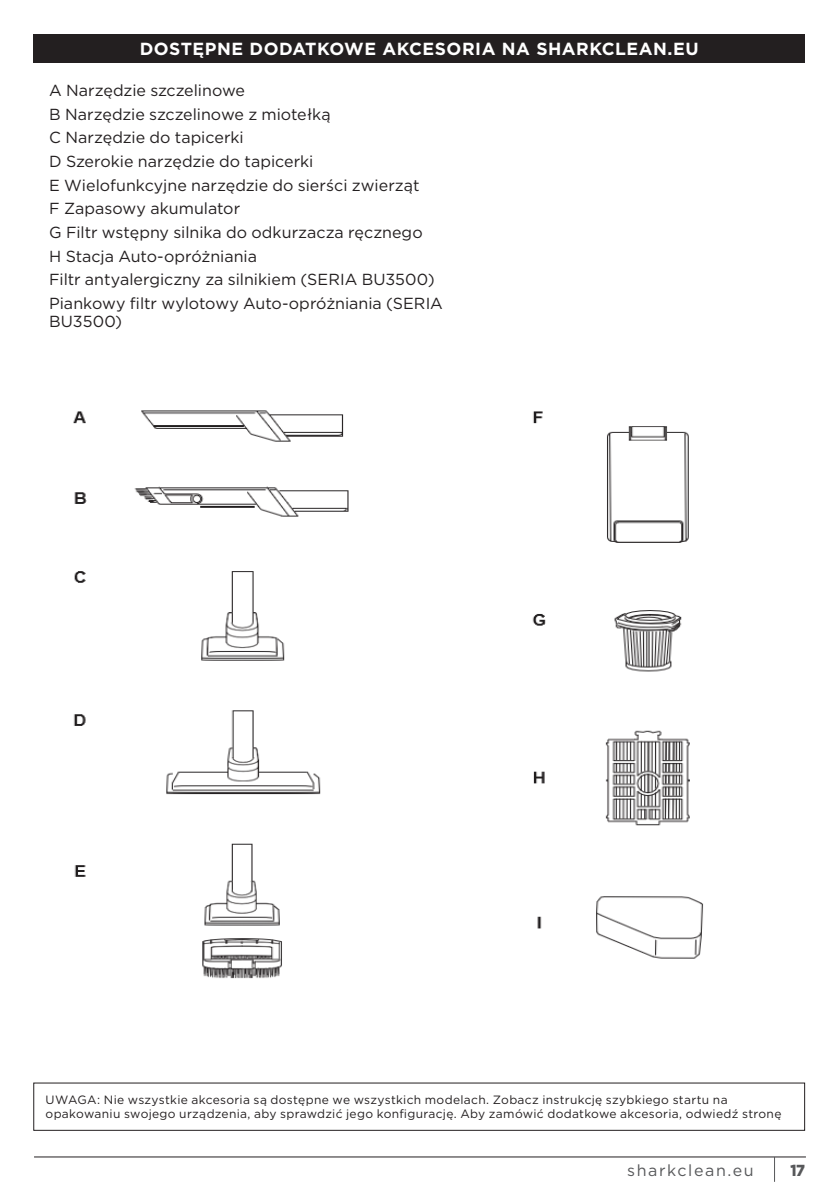
<style>
.page{position:relative;width:840px;height:1191px;background:#fff}
.page>*{position:absolute;margin:0;border:0;box-sizing:border-box;transform-origin:0 0}
.t1{font:700 17.6px "Gotham";letter-spacing:.03em;color:#fff}
.t2{font:16px/23.6px "Gotham";color:#231f20}
.t3{font:16px "Gotham";letter-spacing:.1em;color:#57585a}
.t4{font:900 16px "Gotham";color:#57585a;scale:.9 1}
.t5{font:12px/14px "Gotham";letter-spacing:.025em;color:#231f20}
</style>
<div class="page">
<hr style="left:34px;top:1156px;width:771px;height:1px;background:#231f20">
<div style="left:33px;top:34px;width:771px;height:28px;background:#231f20"></div>
<img style="left:73px;top:410px;width:630px;height:569px">
<p class="t1" style="left:140px;top:37px;width:560px">DOSTĘPNE DODATKOWE AKCESORIA NA SHARKCLEAN.EU</p>
<p class="t2" style="left:49px;top:78px;width:395px">A Narzędzie szczelinowe<br>B Narzędzie szczelinowe z miotełką<br>C Narzędzie do tapicerki<br>D Szerokie narzędzie do tapicerki<br>E Wielofunkcyjne narzędzie do sierści zwierząt<br>F Zapasowy akumulator<br>G Filtr wstępny silnika do odkurzacza ręcznego<br>H Stacja Auto-opróżniania<br>Filtr antyalergiczny za silnikiem (SERIA BU3500)<br>Piankowy filtr wylotowy Auto-opróżniania (SERIA</p>
<p class="t2" style="left:49px;top:309px;width:74px">BU3500)</p>
<p class="t5" style="left:46px;top:1093px;width:737px">UWAGA: Nie wszystkie akcesoria są dostępne we wszystkich modelach. Zobacz instrukcję szybkiego startu na opakowaniu swojego urządzenia, aby sprawdzić jego konfigurację. Aby zamówić dodatkowe akcesoria, odwiedź stronę</p>
<p class="t3" style="left:627px;top:1159px;width:128px">sharkclean.eu</p>
<p class="t4" style="left:790px;top:1158px;width:18px">17</p>
</div>
